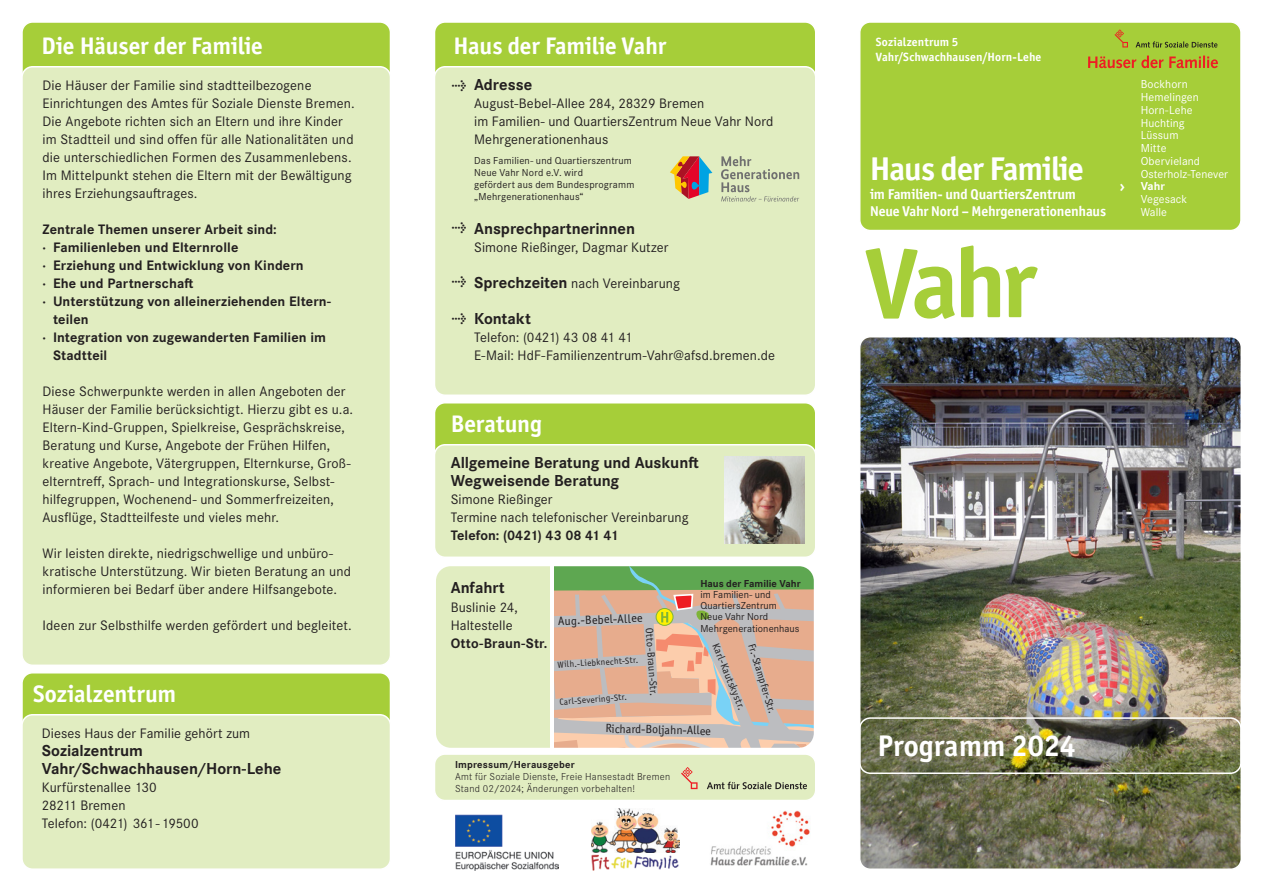
<style>
.page{position:relative;width:1263px;height:893px;background:#fff}
.page>*{position:absolute;margin:0;border:0;box-sizing:border-box;transform-origin:0 0}
.t1{font:700 99px "Officina Sans ITC Pro";color:#a6ce39}
.t2{font:700 33px "Officina Sans ITC Pro";letter-spacing:-.035em;color:#fff}
.t3{font:700 30px "Officina Sans ITC Pro";color:#fff}
.t4{font:700 27px "Officina Sans ITC Pro";letter-spacing:-.01em;color:#fff}
.t5{font:700 24px "Officina Sans ITC Pro";letter-spacing:-.005em;color:#fff}
.t6{font:700 16.5px/18px "Corporate S Pro";letter-spacing:-.005em;color:#231f20}
.t7{font:14.25px/18px "Corporate S Pro";letter-spacing:.01em;color:#231f20}
.t8{font:700 14.25px "Corporate S Pro";letter-spacing:.01em;color:#231f20}
.t9{font:700 14.25px/16.5px "Officina Sans ITC Pro";letter-spacing:-.01em;color:#fff}
.t10{font:12px/12.8px "Corporate S Pro";letter-spacing:.005em;color:#fff}
.t11{font:700 12px/15px "Officina Sans ITC Pro";letter-spacing:.005em;color:#fff}
.t12{font:12px "Officina Sans ITC Pro";color:#231f20}
.t13{font:700 12px "Meta Pro";color:#231f20}
.t14{font:700 12px "Corporate S Pro";color:#fff}
.t15{font:700 12px "Meta Pro";color:#fff}
.t16{font:10.5px/11.2px "Corporate S Pro";letter-spacing:.015em;color:#231f20}
.t17{font:300 10.5px/12px "Corporate S Pro";letter-spacing:.025em;color:#231f20}
.t18{font:10.5px "Officina Sans ITC Pro";color:#231f20}
.t19{font:700 10.5px "Corporate S Pro";letter-spacing:.015em;color:#231f20}
.t20{font:9px "Officina Sans ITC Pro";color:#231f20}
.s1{font-weight:700;font-size:16.5px}
</style>
<div class="page">
<img style="left:862px;top:339px;width:377px;height:528px">
<div style="left:859px;top:336px;width:383px;height:534px;border:2px solid #fff;border-radius:11px"></div>
<div style="left:859px;top:717px;width:383px;height:57px;border:2px solid #fff;border-radius:11px"></div>
<div style="left:434px;top:754px;width:382px;height:46px;background:#e1edc1;border-radius:11px"></div>
<div style="left:434px;top:753px;width:382px;height:48px;border:2px solid #fff;border-radius:11px"></div>
<div style="left:435px;top:565px;width:380px;height:184px;background:#e1edc1;border-radius:16px"></div>
<div style="left:434px;top:564px;width:382px;height:186px;border:2px solid #fff;border-radius:16px"></div>
<div style="left:434px;top:22px;width:382px;height:100px;background:#a6ce39;border-radius:11px"></div>
<div style="left:434px;top:21px;width:382px;height:101px;border:2px solid #fff;border-radius:11px"></div>
<div style="left:434px;top:403px;width:382px;height:63px;background:#a6ce39;border-radius:11px"></div>
<div style="left:434px;top:402px;width:382px;height:65px;border:2px solid #fff;border-radius:11px"></div>
<div style="left:434px;top:67px;width:382px;height:328px;background:#e1edc1;border-radius:11px"></div>
<div style="left:434px;top:66px;width:382px;height:330px;border:2px solid #fff;border-radius:11px"></div>
<div style="left:434px;top:445px;width:382px;height:112px;background:#e1edc1;border-radius:11px"></div>
<div style="left:434px;top:444px;width:382px;height:114px;border:2px solid #fff;border-radius:11px"></div>
<svg style="left:554px;top:565px;width:261px;height:184px"></svg>
<hr style="left:551px;top:562px;width:3px;height:191px;background:#fff">
<img style="left:591px;top:854px;width:88px;height:17px">
<img style="left:591px;top:808px;width:89px;height:45px">
<img style="left:455px;top:814px;width:103px;height:56px">
<div style="left:22px;top:673px;width:368px;height:142px;background:#a6ce39;border-radius:11px"></div>
<div style="left:21px;top:672px;width:370px;height:144px;border:2px solid #fff;border-radius:11px"></div>
<div style="left:22px;top:715px;width:368px;height:154px;background:#e1edc1;border-radius:11px"></div>
<div style="left:21px;top:714px;width:370px;height:156px;border:2px solid #fff;border-radius:11px"></div>
<div style="left:22px;top:22px;width:368px;height:168px;background:#a6ce39;border-radius:11px"></div>
<div style="left:21px;top:21px;width:370px;height:170px;border:2px solid #fff;border-radius:11px"></div>
<div style="left:22px;top:67px;width:368px;height:598px;background:#e1edc1;border-radius:11px"></div>
<div style="left:21px;top:66px;width:370px;height:600px;border:2px solid #fff;border-radius:11px"></div>
<div style="left:860px;top:22px;width:381px;height:209px;background:#a6ce39;border-radius:11px"></div>
<div style="left:859px;top:21px;width:383px;height:210px;border:2px solid #fff;border-radius:11px"></div>
<svg style="left:1088px;top:56px;width:130px;height:12px"></svg>
<svg style="left:1135px;top:41px;width:82px;height:7px"></svg>
<svg style="left:1114px;top:29px;width:14px;height:18px"></svg>
<svg style="left:707px;top:782px;width:100px;height:7px"></svg>
<svg style="left:681px;top:767px;width:16px;height:22px"></svg>
<svg style="left:721px;top:156px;width:78px;height:46px"></svg>
<svg style="left:670px;top:156px;width:42px;height:43px"></svg>
<img style="left:724px;top:456px;width:80px;height:87px">
<img style="left:710px;top:810px;width:100px;height:55px">
<h3 class="t4" style="left:53px;top:28px;width:207px">Häuser der Familie</h3>
<p class="t7" style="left:43px;top:75px;width:314px">Die Häuser der Familie sind stadtteilbezogene Einrichtungen des Amtes für Soziale Dienste Bremen.<br>Die Angebote richten sich an Eltern und ihre Kinder im Stadtteil und sind offen für alle Nationalitäten und die unterschiedlichen Formen des Zusammenlebens.<br>Im Mittelpunkt stehen die Eltern mit der Bewältigung ihres Erziehungsauftrages.</p>
<p class="t8" style="left:43px;top:218px;width:236px">Zentrale Themen unserer Arbeit sind:</p>
<p class="t8" style="left:43px;top:236px;width:197px">· Familienleben und Elternrolle</p>
<p class="t8" style="left:43px;top:254px;width:263px">· Erziehung und Entwicklung von Kindern</p>
<p class="t8" style="left:43px;top:272px;width:152px">· Ehe und Partnerschaft</p>
<p class="t8" style="left:43px;top:290px;width:290px">· Unterstützung von alleinerziehenden Eltern-</p>
<p class="t8" style="left:53px;top:308px;width:37px">teilen</p>
<p class="t8" style="left:43px;top:326px;width:285px">· Integration von zugewanderten Familien im</p>
<p class="t8" style="left:53px;top:344px;width:56px">Stadtteil</p>
<p class="t7" style="left:43px;top:381px;width:312px">Diese Schwerpunkte werden in allen Angeboten der Häuser der Familie berücksichtigt. Hierzu gibt es u.a.<br>Eltern-Kind-Gruppen, Spielkreise, Gesprächskreise, Beratung und Kurse, Angebote der Frühen Hilfen, kreative Angebote, Vätergruppen, Elternkurse, Groß&shy;elterntreff, Sprach- und Integrationskurse, Selbst&shy;hilfegruppen, Wochenend- und Sommerfreizeiten, Ausflüge, Stadtteilfeste und vieles mehr.</p>
<p class="t7" style="left:43px;top:543px;width:310px">Wir leisten direkte, niedrigschwellige und unbüro&shy;kratische Unterstützung. Wir bieten Beratung an und informieren bei Bedarf über andere Hilfsangebote.</p>
<p class="t7" style="left:43px;top:615px;width:311px">Ideen zur Selbsthilfe werden gefördert und begleitet.</p>
<h3 class="t5" style="left:41px;top:31px;width:223px">Die Häuser der Familie</h3>
<h3 class="t5" style="left:33px;top:679px;width:145px">Sozialzentrum</h3>
<p class="t7" style="left:42px;top:723px;width:210px">Dieses Haus der Familie gehört zum</p>
<p class="t6" style="left:42px;top:740px;width:241px">Sozialzentrum<br>Vahr/Schwachhausen/Horn-Lehe</p>
<p class="t7" style="left:42px;top:777px;width:158px">Kurfürstenallee 130<br>28211 Bremen<br>Telefon: (0421) 361 - 19500</p>
<h3 class="t5" style="left:453px;top:31px;width:214px">Haus der Familie Vahr</h3>
<p class="t13" style="left:452px;top:75px;width:16px">→</p>
<p class="t6" style="left:474px;top:74px;width:60px">Adresse</p>
<p class="t7" style="left:474px;top:93px;width:301px">August-Bebel-Allee 284, 28329 Bremen<br>im Familien- und QuartiersZentrum Neue Vahr Nord<br>Mehrgenerationenhaus</p>
<p class="t16" style="left:474px;top:153px;width:162px;line-height:12px">Das Familien- und Quartierszentrum<br>Neue Vahr Nord e.V. wird<br>gefördert aus dem Bundesprogramm „Mehrgenerationenhaus“</p>
<p class="t6" style="left:474px;top:218px;width:162px">Ansprechpartnerinnen</p>
<p class="t7" style="left:474px;top:237px;width:196px">Simone Rießinger, Dagmar Kutzer</p>
<p class="t7" style="left:474px;top:273px;width:207px"><span class="s1">Sprechzeiten</span> nach Vereinbarung</p>
<p class="t6" style="left:474px;top:308px;width:58px">Kontakt</p>
<p class="t7" style="left:474px;top:327px;width:302px">Telefon: (0421) 43 08 41 41<br>E-Mail: HdF-Familienzentrum-Vahr@afsd.bremen.de</p>
<p class="t13" style="left:452px;top:217px;width:16px">→</p>
<p class="t13" style="left:452px;top:271px;width:16px">→</p>
<p class="t13" style="left:452px;top:308px;width:16px">→</p>
<h3 class="t5" style="left:451px;top:409px;width:93px">Beratung</h3>
<p class="t6" style="left:451px;top:452px;width:250px">Allgemeine Beratung und Auskunft<br>Wegweisende Beratung</p>
<p class="t7" style="left:451px;top:489px;width:239px">Simone Rießinger<br>Termine nach telefonischer Vereinbarung</p>
<p class="t8" style="left:451px;top:524px;width:169px">Telefon: (0421) 43 08 41 41</p>
<p class="t6" style="left:451px;top:577px;width:56px">Anfahrt</p>
<p class="t7" style="left:451px;top:597px;width:69px">Buslinie 24,<br>Haltestelle</p>
<p class="t8" style="left:451px;top:632px;width:98px">Otto-Braun-Str.</p>
<p class="t19" style="left:700px;top:575px;width:102px">Haus der Familie Vahr</p>
<p class="t16" style="left:700px;top:588px;width:101px">im Familien- und<br>QuartiersZentrum<br>Neue Vahr Nord<br>Mehrgenerationenhaus</p>
<p class="t12" style="left:558px;top:614px;width:86px;rotate:-2deg">Aug.-Bebel-Allee</p>
<p class="t20" style="left:557px;top:660px;width:82px;rotate:-4deg">Wilh.-Liebknecht-Str.</p>
<p class="t20" style="left:559px;top:697px;width:69px;rotate:-5deg">Carl-Severing-Str.</p>
<p class="t18" style="left:655px;top:627px;width:70px;rotate:86deg">Otto-Braun-Str.</p>
<p class="t12" style="left:605px;top:721px;width:107px;rotate:1deg">Richard-Boljahn-Allee</p>
<p class="t18" style="left:721px;top:641px;width:73px;rotate:68deg">Karl-Kautskystr.</p>
<p class="t18" style="left:757px;top:642px;width:74px;rotate:73deg">Fr.-Stampfer-Str.</p>
<p class="t19" style="left:455px;top:757px;width:121px">Impressum/Herausgeber</p>
<p class="t17" style="left:455px;top:770px;width:217px">Amt für Soziale Dienste, Freie Hansestadt Bremen<br>Stand 02/2024; Änderungen vorbehalten!</p>
<p class="t11" style="left:876px;top:35px;width:167px">Sozialzentrum 5<br>Vahr/Schwachhausen/Horn-Lehe</p>
<h2 class="t2" style="left:870px;top:148px;width:215px">Haus der Familie</h2>
<p class="t9" style="left:870px;top:186px;width:238px">im Familien- und QuartiersZentrum<br>Neue Vahr Nord – Mehrgenerationenhaus</p>
<h1 class="t1" style="left:866px;top:222px;width:172px">Vahr</h1>
<p class="t15" style="left:1120px;top:177px;width:6px">&gt;</p>
<p class="t10" style="left:1141px;top:77px;width:89px">Bockhorn<br>Hemelingen<br>Horn-Lehe<br>Huchting<br>Lüssum<br>Mitte<br>Obervieland<br>Osterholz-Tenever</p>
<p class="t14" style="left:1141px;top:177px;width:26px">Vahr</p>
<p class="t10" style="left:1141px;top:192px;width:48px">Vegesack<br>Walle</p>
<h3 class="t3" style="left:877px;top:727px;width:200px">Programm 2024</h3>
</div>
